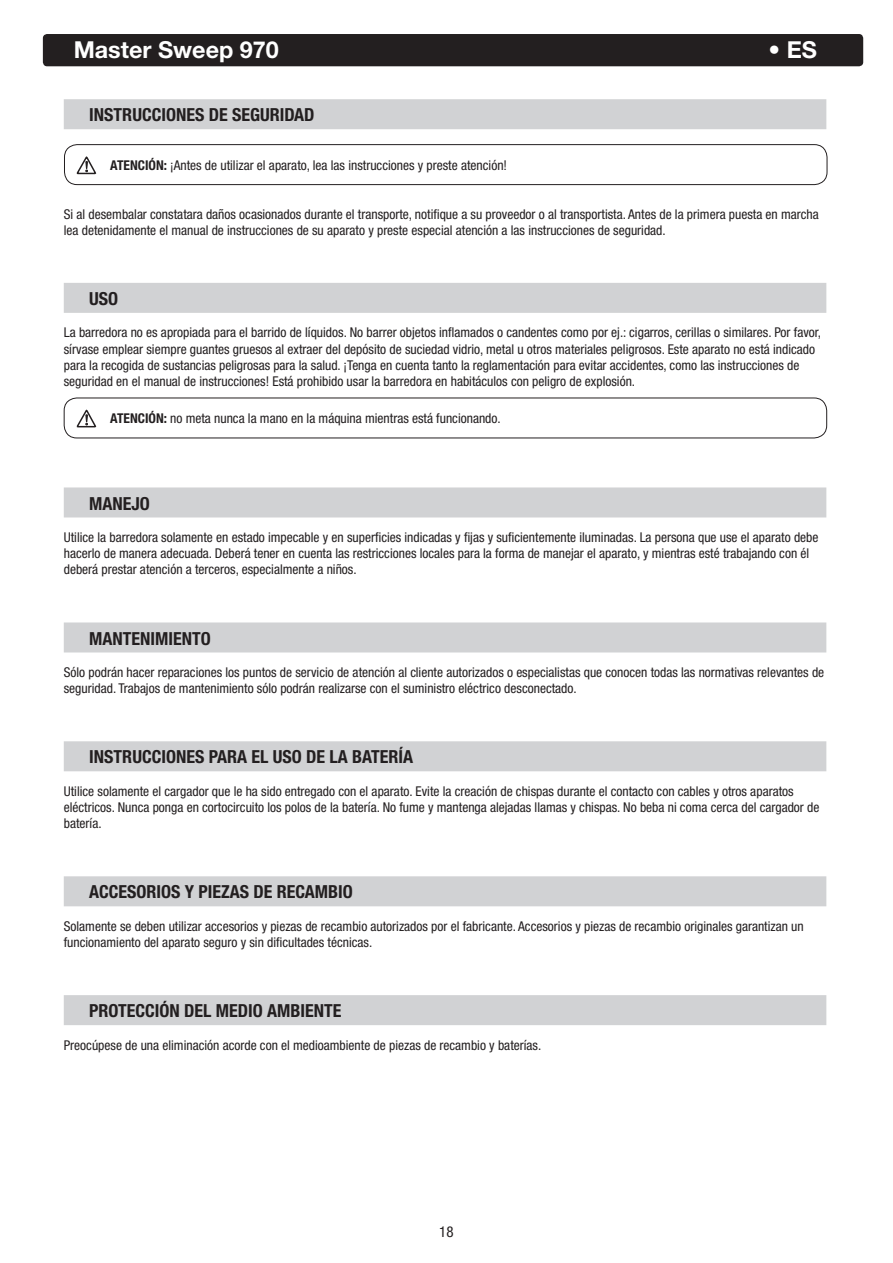
<style>
.page{position:relative;width:893px;height:1263px;background:#fff}
.page>*{position:absolute;margin:0;border:0;box-sizing:border-box;transform-origin:0 0}
.t1{font:700 23.4px "Helvetica Neue";color:#fff}
.t2{font:700 condensed 18px "Helvetica Neue";color:#231f20}
.t3{font:condensed 15px "Helvetica Neue";color:#231f20}
.t4{font:condensed 13.5px/16.2px "Helvetica Neue";color:#231f20}
.s1{font-weight:700}
</style>
<div class="page">
<div style="left:43px;top:34px;width:820px;height:32px;background:#231f20;border-radius:4px"></div>
<div style="left:64px;top:99px;width:762px;height:30px;background:#d1d2d4"></div>
<div style="left:64px;top:283px;width:762px;height:30px;background:#d1d2d4"></div>
<div style="left:64px;top:487px;width:762px;height:30px;background:#d1d2d4"></div>
<div style="left:64px;top:622px;width:762px;height:30px;background:#d1d2d4"></div>
<div style="left:64px;top:741px;width:762px;height:30px;background:#d1d2d4"></div>
<div style="left:64px;top:876px;width:762px;height:30px;background:#d1d2d4"></div>
<div style="left:64px;top:995px;width:762px;height:30px;background:#d1d2d4"></div>
<svg style="left:76px;top:156px;width:20px;height:19px"></svg>
<svg style="left:76px;top:409px;width:20px;height:19px"></svg>
<div style="left:64px;top:144px;width:763px;height:41px;border:1px solid #231f20;border-radius:13px"></div>
<div style="left:64px;top:398px;width:763px;height:40px;border:1px solid #231f20;border-radius:13px"></div>
<h1 class="t1" style="left:74px;top:36px;width:207px">Master Sweep 970</h1>
<h1 class="t1" style="left:769px;top:36px;width:50px">• ES</h1>
<h2 class="t2" style="left:89px;top:104px;width:227px">INSTRUCCIONES DE SEGURIDAD</h2>
<p class="t4" style="left:110px;top:157px;width:398px"><span class="s1">ATENCIÓN:</span> ¡Antes de utilizar el aparato, lea las instrucciones y preste atención!</p>
<p class="t4" style="left:64px;top:206px;width:757px">Si al desembalar constatara daños ocasionados durante el transporte, notifique a su proveedor o al transportista. Antes de la primera puesta en marcha lea detenidamente el manual de instrucciones de su aparato y preste especial atención a las instrucciones de seguridad.</p>
<h2 class="t2" style="left:89px;top:288px;width:31px">USO</h2>
<p class="t4" style="left:64px;top:324px;width:759px">La barredora no es apropiada para el barrido de líquidos. No barrer objetos inflamados o candentes como por ej.: cigarros, cerillas o similares. Por favor, sírvase emplear siempre guantes gruesos al extraer del depósito de suciedad vidrio, metal u otros materiales peligrosos. Este aparato no está indicado para la recogida de sustancias peligrosas para la salud. ¡Tenga en cuenta tanto la reglamentación para evitar accidentes, como las instrucciones de seguridad en el manual de instrucciones! Está prohibido usar la barredora en habitáculos con peligro de explosión.</p>
<p class="t4" style="left:110px;top:410px;width:392px"><span class="s1">ATENCIÓN:</span> no meta nunca la mano en la máquina mientras está funcionando.</p>
<h2 class="t2" style="left:89px;top:492px;width:62px">MANEJO</h2>
<p class="t4" style="left:64px;top:529px;width:756px">Utilice la barredora solamente en estado impecable y en superficies indicadas y fijas y suficientemente iluminadas. La persona que use el aparato debe hacerlo de manera adecuada. Deberá tener en cuenta las restricciones locales para la forma de manejar el aparato, y mientras esté trabajando con él deberá prestar atención a terceros, especialmente a niños.</p>
<h2 class="t2" style="left:89px;top:627px;width:123px">MANTENIMIENTO</h2>
<p class="t4" style="left:64px;top:664px;width:762px">Sólo podrán hacer reparaciones los puntos de servicio de atención al cliente autorizados o especialistas que conocen todas las normativas relevantes de seguridad. Trabajos de mantenimiento sólo podrán realizarse con el suministro eléctrico desconectado.</p>
<h2 class="t2" style="left:89px;top:746px;width:325px">INSTRUCCIONES PARA EL USO DE LA BATERÍA</h2>
<p class="t4" style="left:64px;top:783px;width:757px">Utilice solamente el cargador que le ha sido entregado con el aparato. Evite la creación de chispas durante el contacto con cables y otros aparatos eléctricos. Nunca ponga en cortocircuito los polos de la batería. No fume y mantenga alejadas llamas y chispas. No beba ni coma cerca del cargador de batería.</p>
<h2 class="t2" style="left:89px;top:881px;width:265px">ACCESORIOS Y PIEZAS DE RECAMBIO</h2>
<p class="t4" style="left:64px;top:918px;width:741px">Solamente se deben utilizar accesorios y piezas de recambio autorizados por el fabricante. Accesorios y piezas de recambio originales garantizan un funcionamiento del aparato seguro y sin dificultades técnicas.</p>
<h2 class="t2" style="left:89px;top:1000px;width:254px">PROTECCIÓN DEL MEDIO AMBIENTE</h2>
<p class="t4" style="left:64px;top:1037px;width:479px">Preocúpese de una eliminación acorde con el medioambiente de piezas de recambio y baterías.</p>
<p class="t3" style="left:439px;top:1222px;width:16px">18</p>
</div>
